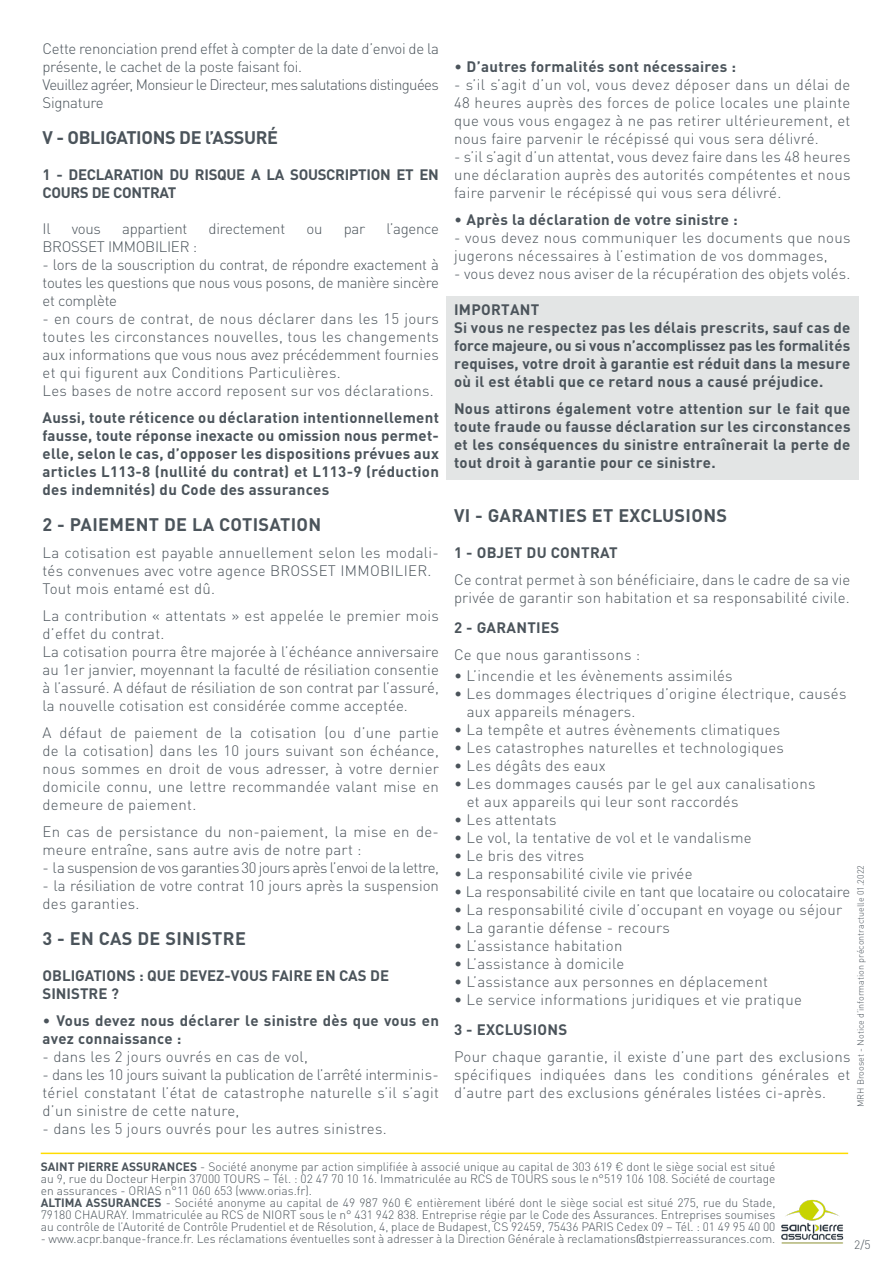
<style>
.page{position:relative;width:893px;height:1263px;background:#fff}
.page>*{position:absolute;margin:0;border:0;box-sizing:border-box;transform-origin:0 0}
.t1{font:700 18px "DIN Pro";letter-spacing:.02em;color:#4b545b}
.t2{font:700 18px "DIN Pro";letter-spacing:-.02em;color:#4b545b}
.t3{font:300 15px/18px "DIN Pro";letter-spacing:.02em;color:#4b545b;text-align:justify}
.t4{font:700 15px/18px "DIN Pro";letter-spacing:.02em;color:#4b545b;text-align:justify}
.t5{font:300 15px/18px "DIN Pro";letter-spacing:-.02em;color:#4b545b}
.t6{font:300 15px/18px "DIN Pro";color:#4b545b}
.t7{font:300 15px "DIN Pro";letter-spacing:-.04em;color:#4b545b}
.t8{font:300 15px "DIN Pro";letter-spacing:-.03em;color:#4b545b}
.t9{font:700 15px/18px "DIN Pro";letter-spacing:-.02em;color:#4b545b}
.t10{font:700 15px "DIN Pro";color:#4b545b}
.t11{font:300 12px/12px "DIN Pro";color:#4b545b;text-align:justify}
.t12{font:300 9px "DIN Pro";color:#4b545b}
.s1{font-weight:300}
.s2{font-weight:700}
.s3{font-weight:400}
</style>
<div class="page">
<div style="left:446px;top:296px;width:413px;height:183px;background:#e3e5e5"></div>
<hr style="left:41px;top:1152px;width:807px;height:2px;background:#ffdc00">
<img style="left:781px;top:1199px;width:63px;height:45px">
<p class="t5" style="left:43px;top:38px;width:398px">Cette renonciation prend effet à compter de la date d’envoi de la présente, le cachet de la poste faisant foi.</p>
<p class="t7" style="left:43px;top:73px;width:398px">Veuillez agréer, Monsieur le Directeur, mes salutations distinguées</p>
<p class="t5" style="left:43px;top:92px;width:63px">Signature</p>
<p class="t2" style="left:43px;top:122px;width:237px">V - OBLIGATIONS DE l’ASSURÉ</p>
<p class="t9" style="left:43px;top:164px;width:398px">1 - DECLARATION DU RISQUE A LA SOUSCRIPTION ET EN<br>COURS DE CONTRAT</p>
<p class="t3" style="left:43px;top:218px;width:10px">Il</p>
<p class="t3" style="left:72px;top:218px;width:31px">vous</p>
<p class="t5" style="left:122px;top:218px;width:67px">appartient</p>
<p class="t5" style="left:209px;top:218px;width:78px">directement</p>
<p class="t3" style="left:306px;top:218px;width:17px">ou</p>
<p class="t3" style="left:344px;top:218px;width:23px">par</p>
<p class="t3" style="left:387px;top:218px;width:54px">l’agence</p>
<p class="t5" style="left:43px;top:236px;width:156px">BROSSET IMMOBILIER :</p>
<p class="t3" style="left:43px;top:254px;width:398px">- lors de la souscription du contrat, de répondre exactement à toutes les questions que nous vous posons, de manière sincère et complète</p>
<p class="t3" style="left:43px;top:308px;width:398px">- en cours de contrat, de nous déclarer dans les 15 jours toutes les circonstances nouvelles, tous les changements aux informations que vous nous avez précédemment fournies et qui figurent aux Conditions Particulières.</p>
<p class="t3" style="left:43px;top:380px;width:393px">Les bases de notre accord reposent sur vos déclarations.</p>
<p class="t4" style="left:43px;top:407px;width:398px">Aussi, toute réticence ou déclaration intentionnellement fausse, toute réponse inexacte ou omission nous permet&shy;elle, selon le cas, d’opposer les dispositions prévues aux articles L113-8 (nullité du contrat) et L113-9 (réduction des indemnités) du Code des assurances</p>
<p class="t1" style="left:43px;top:509px;width:280px">2 - PAIEMENT DE LA COTISATION</p>
<p class="t3" style="left:43px;top:542px;width:398px">La cotisation est payable annuellement selon les modali&shy;tés convenues avec votre agence BROSSET IMMOBILIER.</p>
<p class="t3" style="left:43px;top:578px;width:174px">Tout mois entamé est dû.</p>
<p class="t3" style="left:43px;top:605px;width:398px">La contribution « attentats » est appelée le premier mois d’effet du contrat.</p>
<p class="t3" style="left:43px;top:641px;width:398px">La cotisation pourra être majorée à l’échéance anniversaire au 1er janvier, moyennant la faculté de résiliation consentie à l’assuré. A défaut de résiliation de son contrat par l’assuré, la nouvelle cotisation est considérée comme acceptée.</p>
<p class="t3" style="left:43px;top:722px;width:398px">A défaut de paiement de la cotisation (ou d’une partie de la cotisation) dans les 10 jours suivant son échéance, nous sommes en droit de vous adresser, à votre dernier domicile connu, une lettre recommandée valant mise en demeure de paiement.</p>
<p class="t3" style="left:43px;top:821px;width:398px">En cas de persistance du non-paiement, la mise en de&shy;meure entraîne, sans autre avis de notre part :</p>
<p class="t8" style="left:43px;top:856px;width:398px">- la suspension de vos garanties 30 jours après l’envoi de la lettre,</p>
<p class="t6" style="left:43px;top:875px;width:398px">- la résiliation de votre contrat 10 jours après la suspension des garanties.</p>
<p class="t1" style="left:43px;top:923px;width:205px">3 - EN CAS DE SINISTRE</p>
<p class="t10" style="left:43px;top:963px;width:348px">OBLIGATIONS : QUE DEVEZ-VOUS FAIRE EN CAS DE</p>
<p class="t10" style="left:43px;top:981px;width:78px">SINISTRE ?</p>
<p class="t4" style="left:43px;top:1010px;width:398px"><span class="s1">•</span> Vous devez nous déclarer le sinistre dès que vous en avez connaissance :</p>
<p class="t3" style="left:43px;top:1046px;width:267px">- dans les 2 jours ouvrés en cas de vol,</p>
<p class="t3" style="left:43px;top:1064px;width:398px">- dans les 10 jours suivant la publication de l’arrêté interminis&shy;tériel constatant l’état de catastrophe naturelle s’il s’agit d’un sinistre de cette nature,</p>
<p class="t3" style="left:43px;top:1118px;width:346px">- dans les 5 jours ouvrés pour les autres sinistres.</p>
<p class="t4" style="left:454px;top:56px;width:283px"><span class="s1">•</span> D’autres formalités sont nécessaires :</p>
<p class="t3" style="left:454px;top:74px;width:398px">- s’il s’agit d’un vol, vous devez déposer dans un délai de 48 heures auprès des forces de police locales une plainte que vous vous engagez à ne pas retirer ultérieurement, et nous faire parvenir le récépissé qui vous sera délivré.</p>
<p class="t3" style="left:454px;top:146px;width:398px">- s’il s’agit d’un attentat, vous devez faire dans les 48 heures une déclaration auprès des autorités compétentes et nous faire parvenir le récépissé qui vous sera délivré.</p>
<p class="t4" style="left:454px;top:209px;width:285px"><span class="s1">•</span> Après la déclaration de votre sinistre :</p>
<p class="t3" style="left:454px;top:227px;width:398px">- vous devez nous communiquer les documents que nous jugerons nécessaires à l’estimation de vos dommages,</p>
<p class="t3" style="left:454px;top:263px;width:398px">- vous devez nous aviser de la récupération des objets volés.</p>
<p class="t4" style="left:454px;top:299px;width:87px">IMPORTANT</p>
<p class="t4" style="left:454px;top:317px;width:398px">Si vous ne respectez pas les délais prescrits, sauf cas de force majeure, ou si vous n’accomplissez pas les formalités requises, votre droit à garantie est réduit dans la mesure où il est établi que ce retard nous a causé préjudice.</p>
<p class="t4" style="left:454px;top:398px;width:398px">Nous attirons également votre attention sur le fait que toute fraude ou fausse déclaration sur les circonstances et les conséquences du sinistre entraînerait la perte de tout droit à garantie pour ce sinistre.</p>
<p class="t1" style="left:454px;top:500px;width:275px">VI - GARANTIES ET EXCLUSIONS</p>
<p class="t4" style="left:454px;top:542px;width:165px">1 - OBJET DU CONTRAT</p>
<p class="t3" style="left:454px;top:569px;width:398px">Ce contrat permet à son bénéficiaire, dans le cadre de sa vie privée de garantir son habitation et sa responsabilité civile.</p>
<p class="t4" style="left:454px;top:617px;width:107px">2 - GARANTIES</p>
<p class="t3" style="left:454px;top:644px;width:188px">Ce que nous garantissons :</p>
<p class="t3" style="left:454px;top:665px;width:280px">• L’incendie et les évènements assimilés</p>
<p class="t3" style="left:454px;top:683px;width:394px">• Les dommages électriques d’origine électrique, causés</p>
<p class="t3" style="left:467px;top:701px;width:170px">aux appareils ménagers.</p>
<p class="t3" style="left:454px;top:719px;width:328px">• La tempête et autres évènements climatiques</p>
<p class="t3" style="left:454px;top:737px;width:331px">• Les catastrophes naturelles et technologiques</p>
<p class="t3" style="left:454px;top:755px;width:153px">• Les dégâts des eaux</p>
<p class="t3" style="left:454px;top:773px;width:363px">• Les dommages causés par le gel aux canalisations</p>
<p class="t3" style="left:467px;top:791px;width:273px">et aux appareils qui leur sont raccordés</p>
<p class="t3" style="left:454px;top:809px;width:104px">• Les attentats</p>
<p class="t3" style="left:454px;top:827px;width:299px">• Le vol, la tentative de vol et le vandalisme</p>
<p class="t3" style="left:454px;top:845px;width:132px">• Le bris des vitres</p>
<p class="t3" style="left:454px;top:863px;width:240px">• La responsabilité civile vie privée</p>
<p class="t6" style="left:454px;top:881px;width:398px">• La responsabilité civile en tant que locataire ou colocataire</p>
<p class="t3" style="left:454px;top:899px;width:390px">• La responsabilité civile d’occupant en voyage ou séjour</p>
<p class="t3" style="left:454px;top:917px;width:217px">• La garantie défense - recours</p>
<p class="t3" style="left:454px;top:935px;width:170px">• L’assistance habitation</p>
<p class="t3" style="left:454px;top:953px;width:172px">• L’assistance à domicile</p>
<p class="t3" style="left:454px;top:971px;width:315px">• L’assistance aux personnes en déplacement</p>
<p class="t3" style="left:454px;top:989px;width:349px">• Le service informations juridiques et vie pratique</p>
<p class="t4" style="left:454px;top:1019px;width:115px">3 - EXCLUSIONS</p>
<p class="t3" style="left:454px;top:1046px;width:398px">Pour chaque garantie, il existe d’une part des exclusions spécifiques indiquées dans les conditions générales et d’autre part des exclusions générales listées ci-après.</p>
<p class="t12" style="left:854px;top:1107px;width:243px;rotate:-90deg">MRH Brooset - Notice d’information précontractuelle 01.2022</p>
<p class="t11" style="left:41px;top:1159px;width:736px"><span class="s2">SAINT PIERRE ASSURANCES</span> - Société anonyme par action simplifiée à associé unique au capital de 303 619 € dont le siège social est situé au 9, rue du Docteur Herpin 37000 TOURS – Tél. : 02 47 70 10 16. Immatriculée au RCS de TOURS sous le n°519 106 108. Société de courtage en assurances - ORIAS n°11 060 653 (www.orias.fr).</p>
<p class="t11" style="left:41px;top:1195px;width:736px"><span class="s2">ALTIMA ASSURANCES</span> - Société anonyme au capital de 49 987 960 € entièrement libéré dont le siège social est situé 275, rue du Stade, 79180 CHAURAY. Immatriculée au RCS de NIORT sous le n° 431 942 838. Entreprise régie par le Code des Assurances. Entreprises soumises au contrôle de l’Autorité de Contrôle Prudentiel et de Résolution, 4, place de Budapest, CS 92459, 75436 PARIS Cedex 09 – Tél. : 01 49 95 40 00</p>
<p class="t11" style="left:41px;top:1231px;width:736px">- www.acpr.banque-france.fr. Les réclamations éventuelles sont à adresser à la Direction Générale à reclamations<span class="s3">@</span>stpierreassurances.com.</p>
<p class="t11" style="left:854px;top:1238px;width:18px">2/5</p>
</div>
